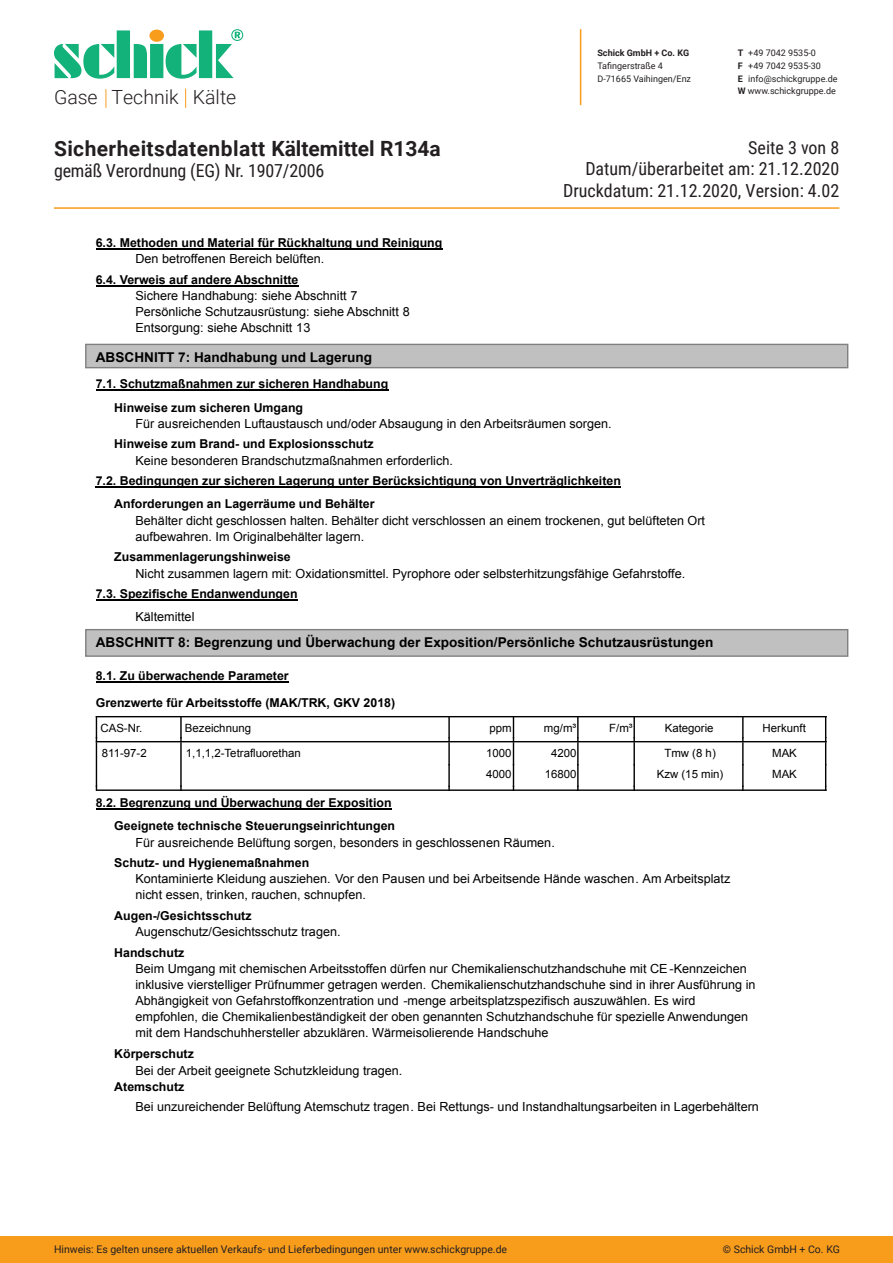
<style>
.page{position:relative;width:893px;height:1263px;background:#fff}
.page>*{position:absolute;margin:0;border:0;box-sizing:border-box;transform-origin:0 0}
.t1{font:700 21px "Roboto";letter-spacing:.02em;color:#231f20}
.t2{font:300 19.5px "Roboto";color:#231f20}
.t3{font:18px/21.6px "Roboto Condensed";color:#231f20;text-align:right}
.t4{font:700 13.5px "Arial";color:#000}
.t5{font:12.6px/16px "Arial";color:#000}
.t6{font:700 12.3px/26.7px "Arial";color:#000}
.t7{font:11.4px "Arial";color:#000}
.t8{font:10.5px "Roboto";color:#231f20}
.t9{font:9px/12.6px "Roboto";color:#231f20}
.t10{font:700 9px "Roboto";color:#231f20}
.s1{font-weight:700}
</style>
<div class="page">
<div style="left:0;top:1236px;width:893px;height:27px;background:#f89c1c"></div>
<hr style="left:580px;top:29px;width:1px;height:76px;background:#f89c1c">
<svg style="left:54px;top:29px;width:189px;height:50px"></svg>
<svg style="left:106px;top:89px;width:1px;height:19px"></svg>
<svg style="left:185px;top:89px;width:1px;height:19px"></svg>
<hr style="left:54px;top:207px;width:785px;height:2px;background:#f89c1c">
<div style="left:86px;top:344px;width:762px;height:24px;background:#c0c0c0"></div>
<div style="left:85px;top:344px;width:763px;height:24px;border:1px solid #808080"></div>
<div style="left:86px;top:630px;width:762px;height:26px;background:#c0c0c0"></div>
<div style="left:85px;top:629px;width:763px;height:28px;border:1px solid #808080"></div>
<hr style="left:96px;top:249px;width:347px;height:1px;background:#000">
<hr style="left:96px;top:285px;width:202px;height:2px;background:#000">
<hr style="left:96px;top:390px;width:292px;height:1px;background:#000">
<hr style="left:96px;top:487px;width:525px;height:1px;background:#000">
<hr style="left:96px;top:599px;width:202px;height:2px;background:#000">
<hr style="left:96px;top:682px;width:193px;height:1px;background:#000">
<hr style="left:96px;top:716px;width:730px;height:1px;background:#000">
<hr style="left:180px;top:717px;width:2px;height:21px;background:#000">
<hr style="left:448px;top:717px;width:2px;height:21px;background:#000">
<hr style="left:577px;top:717px;width:2px;height:21px;background:#000">
<hr style="left:633px;top:717px;width:2px;height:21px;background:#000">
<hr style="left:742px;top:717px;width:2px;height:21px;background:#000">
<hr style="left:96px;top:741px;width:730px;height:1px;background:#000">
<svg style="left:96px;top:717px;width:1px;height:24px"></svg>
<hr style="left:180px;top:743px;width:2px;height:43px;background:#000">
<hr style="left:96px;top:743px;width:1px;height:43px;background:#000">
<hr style="left:448px;top:743px;width:2px;height:22px;background:#000">
<hr style="left:448px;top:765px;width:2px;height:21px;background:#000">
<hr style="left:577px;top:743px;width:2px;height:22px;background:#000">
<hr style="left:577px;top:765px;width:2px;height:21px;background:#000">
<hr style="left:633px;top:743px;width:2px;height:22px;background:#000">
<hr style="left:633px;top:765px;width:2px;height:21px;background:#000">
<hr style="left:742px;top:743px;width:2px;height:22px;background:#000">
<hr style="left:742px;top:765px;width:2px;height:21px;background:#000">
<hr style="left:97px;top:789px;width:729px;height:2px;background:#000">
<svg style="left:513px;top:717px;width:1px;height:72px"></svg>
<svg style="left:825px;top:717px;width:1px;height:72px"></svg>
<hr style="left:96px;top:809px;width:296px;height:1px;background:#000">
<h2 class="t2" style="left:54px;top:84px;width:184px">Gase Technik Kälte</h2>
<h1 class="t1" style="left:54px;top:133px;width:388px">Sicherheitsdatenblatt Kältemittel R134a</h1>
<h3 class="t3" style="left:54px;top:159px;width:272px">gemäß Verordnung (EG) Nr. 1907/2006</h3>
<p class="t6" style="left:96px;top:230px;width:348px">6.3. Methoden und Material für Rückhaltung und Reinigung</p>
<p class="t5" style="left:135px;top:251px;width:190px">Den betroffenen Bereich belüften.</p>
<p class="t6" style="left:96px;top:267px;width:204px">6.4. Verweis auf andere Abschnitte</p>
<p class="t5" style="left:135px;top:288px;width:276px">Sichere Handhabung: siehe Abschnitt 7<br>Persönliche Schutzausrüstung: siehe Abschnitt 8<br>Entsorgung: siehe Abschnitt 13</p>
<p class="t10" style="left:597px;top:47px;width:93px">Schick GmbH + Co. KG</p>
<p class="t9" style="left:597px;top:59px;width:95px">Tafingerstraße 4<br>D-71665 Vaihingen/Enz</p>
<p class="t9" style="left:738px;top:47px;width:101px"><span class="s1">T</span> +49 7042 9535-0<br><span class="s1">F</span> +49 7042 9535-30<br><span class="s1">E</span> info@schickgruppe.de<br><span class="s1">W</span> www.schickgruppe.de</p>
<h3 class="t3" style="left:563px;top:136px;width:278px">Seite 3 von 8<br>Datum/überarbeitet am: 21.12.2020<br>Druckdatum: 21.12.2020, Version: 4.02</h3>
<p class="t4" style="left:96px;top:348px;width:278px">ABSCHNITT 7: Handhabung und Lagerung</p>
<p class="t6" style="left:96px;top:371px;width:294px">7.1. Schutzmaßnahmen zur sicheren Handhabung</p>
<p class="t5" style="left:135px;top:416px;width:478px">Für ausreichenden Luftaustausch und/oder Absaugung in den Arbeitsräumen sorgen.</p>
<p class="t6" style="left:114px;top:395px;width:190px">Hinweise zum sicheren Umgang</p>
<p class="t6" style="left:114px;top:431px;width:261px">Hinweise zum Brand- und Explosionsschutz</p>
<p class="t6" style="left:96px;top:468px;width:527px">7.2. Bedingungen zur sicheren Lagerung unter Berücksichtigung von Unverträglichkeiten</p>
<p class="t5" style="left:135px;top:512px;width:571px">Behälter dicht geschlossen halten. Behälter dicht verschlossen an einem trockenen, gut belüfteten Ort aufbewahren. Im Originalbehälter lagern.</p>
<p class="t5" style="left:135px;top:452px;width:319px">Keine besonderen Brandschutzmaßnahmen erforderlich.</p>
<p class="t6" style="left:114px;top:490px;width:262px">Anforderungen an Lagerräume und Behälter</p>
<p class="t6" style="left:114px;top:544px;width:178px">Zusammenlagerungshinweise</p>
<p class="t6" style="left:96px;top:581px;width:203px">7.3. Spezifische Endanwendungen</p>
<p class="t5" style="left:135px;top:609px;width:60px">Kältemittel</p>
<p class="t4" style="left:96px;top:633px;width:619px">ABSCHNITT 8: Begrenzung und Überwachung der Exposition/Persönliche Schutzausrüstungen</p>
<p class="t6" style="left:96px;top:663px;width:301px">8.1. Zu überwachende Parameter<br>Grenzwerte für Arbeitsstoffe (MAK/TRK, GKV 2018)</p>
<p class="t7" style="left:100px;top:720px;width:43px">CAS-Nr.</p>
<p class="t7" style="left:185px;top:720px;width:68px">Bezeichnung</p>
<p class="t7" style="left:489px;top:720px;width:24px">ppm</p>
<p class="t7" style="left:544px;top:720px;width:34px">mg/m³</p>
<p class="t7" style="left:609px;top:720px;width:25px">F/m³</p>
<p class="t7" style="left:665px;top:720px;width:50px">Kategorie</p>
<p class="t7" style="left:763px;top:720px;width:45px">Herkunft</p>
<p class="t7" style="left:102px;top:745px;width:46px">811-97-2</p>
<p class="t7" style="left:186px;top:745px;width:117px">1,1,1,2-Tetrafluorethan</p>
<p class="t7" style="left:486px;top:745px;width:27px">1000</p>
<p class="t7" style="left:551px;top:745px;width:27px">4200</p>
<p class="t7" style="left:664px;top:745px;width:53px">Tmw (8 h)</p>
<p class="t7" style="left:772px;top:745px;width:26px">MAK</p>
<p class="t7" style="left:486px;top:767px;width:27px">4000</p>
<p class="t7" style="left:545px;top:767px;width:33px">16800</p>
<p class="t7" style="left:657px;top:767px;width:68px">Kzw (15 min)</p>
<p class="t7" style="left:772px;top:767px;width:26px">MAK</p>
<p class="t6" style="left:96px;top:790px;width:297px">8.2. Begrenzung und Überwachung der Exposition</p>
<p class="t5" style="left:135px;top:834px;width:421px">Für ausreichende Belüftung sorgen, besonders in geschlossenen Räumen.</p>
<p class="t5" style="left:135px;top:565px;width:551px">Nicht zusammen lagern mit: Oxidationsmittel. Pyrophore oder selbsterhitzungsfähige Gefahrstoffe.</p>
<p class="t6" style="left:114px;top:813px;width:282px">Geeignete technische Steuerungseinrichtungen</p>
<p class="t6" style="left:114px;top:850px;width:196px">Schutz- und Hygienemaßnahmen</p>
<p class="t5" style="left:135px;top:871px;width:596px">Kontaminierte Kleidung ausziehen. Vor den Pausen und bei Arbeitsende Hände waschen. Am Arbeitsplatz nicht essen, trinken, rauchen, schnupfen.</p>
<p class="t6" style="left:114px;top:902px;width:139px">Augen-/Gesichtsschutz</p>
<p class="t5" style="left:135px;top:924px;width:207px">Augenschutz/Gesichtsschutz tragen.</p>
<p class="t6" style="left:114px;top:939px;width:72px">Handschutz</p>
<p class="t5" style="left:135px;top:961px;width:621px">Beim Umgang mit chemischen Arbeitsstoffen dürfen nur Chemikalienschutzhandschuhe mit CE -Kennzeichen inklusive vierstelliger Prüfnummer getragen werden. Chemikalienschutzhandschuhe sind in ihrer Ausführung in Abhängigkeit von Gefahrstoffkonzentration und -menge arbeitsplatzspezifisch auszuwählen. Es wird empfohlen, die Chemikalienbeständigkeit der oben genannten Schutzhandschuhe für spezielle Anwendungen mit dem Handschuhhersteller abzuklären. Wärmeisolierende Handschuhe</p>
<p class="t6" style="left:114px;top:1040px;width:81px">Körperschutz</p>
<p class="t5" style="left:135px;top:1062px;width:268px">Bei der Arbeit geeignete Schutzkleidung tragen.</p>
<p class="t6" style="left:114px;top:1074px;width:72px">Atemschutz</p>
<p class="t5" style="left:135px;top:1099px;width:625px">Bei unzureichender Belüftung Atemschutz tragen. Bei Rettungs- und Instandhaltungsarbeiten in Lagerbehältern</p>
<p class="t8" style="left:54px;top:1241px;width:455px">Hinweis: Es gelten unsere aktuellen Verkaufs- und Lieferbedingungen unter www.schickgruppe.de</p>
<p class="t8" style="left:723px;top:1241px;width:119px">© Schick GmbH + Co. KG</p>
</div>
